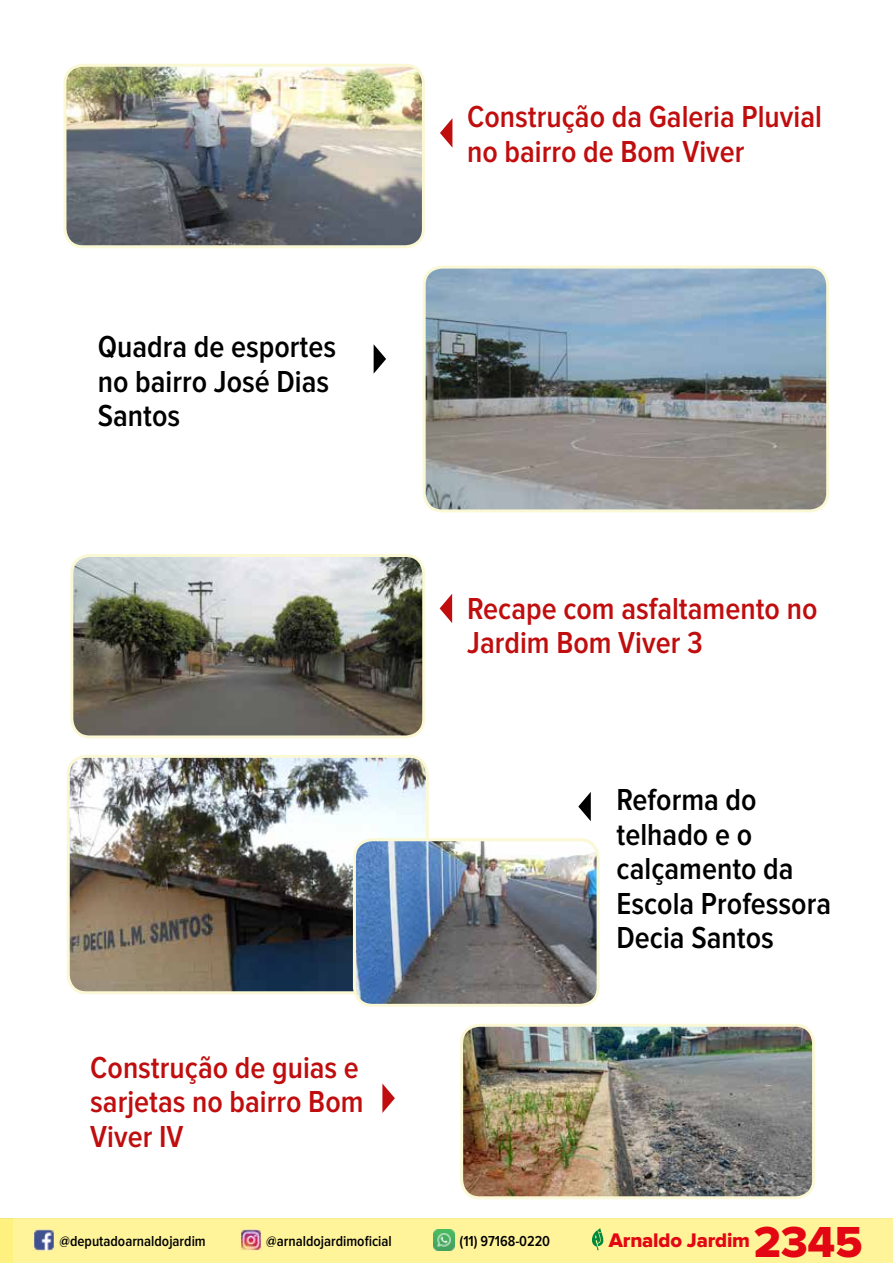
<style>
.page{position:relative;width:893px;height:1263px;background:#fff}
.page>*{position:absolute;margin:0;border:0;box-sizing:border-box;transform-origin:0 0}
.t1{font:600 31.5px/34.5px "Proxima Nova Cond";color:#c00d0e}
.t2{font:600 31.5px/34.5px "Proxima Nova Cond";color:#000}
.t3{font:20.4px "Proxima Nova Extrabld";letter-spacing:-.01em;color:#e30613}
.t4{font:600 15px "Proxima Nova Cond";color:#000}
.s1{font-size:45px}
</style>
<div class="page">
<div style="left:13px;top:1218px;width:880px;height:45px;background:#fff499"></div>
<svg style="left:591px;top:1228px;width:13px;height:22px"></svg>
<img style="left:240px;top:1230px;width:21px;height:20px">
<img style="left:34px;top:1230px;width:20px;height:20px">
<img style="left:433px;top:1230px;width:21px;height:20px">
<img style="left:68px;top:759px;width:357px;height:234px">
<div style="left:67px;top:755px;width:362px;height:239px;border:3px solid #fbf8d5;border-radius:18px"></div>
<svg style="left:578px;top:792px;width:13px;height:29px"></svg>
<img style="left:67px;top:65px;width:354px;height:179px">
<div style="left:63px;top:64px;width:362px;height:184px;border:3px solid #fbf8d5;border-radius:18px"></div>
<svg style="left:440px;top:119px;width:12px;height:28px"></svg>
<img style="left:424px;top:267px;width:404px;height:244px">
<div style="left:423px;top:266px;width:406px;height:246px;border:3px solid #fbf8d5;border-radius:18px"></div>
<svg style="left:374px;top:344px;width:12px;height:29px"></svg>
<img style="left:74px;top:555px;width:350px;height:182px">
<div style="left:70px;top:554px;width:355px;height:184px;border:3px solid #fbf8d5;border-radius:18px"></div>
<svg style="left:440px;top:594px;width:12px;height:29px"></svg>
<img style="left:354px;top:840px;width:242px;height:163px">
<div style="left:353px;top:838px;width:247px;height:169px;border:3px solid #fbf8d5;border-radius:18px"></div>
<img style="left:464px;top:1025px;width:349px;height:173px">
<div style="left:460px;top:1024px;width:355px;height:175px;border:3px solid #fbf8d5;border-radius:18px"></div>
<svg style="left:382px;top:1083px;width:13px;height:30px"></svg>
<p class="t2" style="left:98px;top:331px;width:240px">Quadra de esportes no bairro José Dias<br>Santos</p>
<p class="t1" style="left:90px;top:1051px;width:275px">Construção de guias e sarjetas no bairro Bom<br>Viver IV</p>
<p class="t1" style="left:467px;top:101px;width:356px">Construção da Galeria Pluvial no bairro de Bom Viver</p>
<p class="t1" style="left:467px;top:592px;width:352px">Recape com asfaltamento no<br>Jardim Bom Viver 3</p>
<p class="t2" style="left:617px;top:784px;width:216px">Reforma do telhado e o calçamento da<br>Escola Professora<br>Decia Santos</p>
<p class="t4" style="left:59px;top:1234px;width:148px">@deputadoarnaldojardim</p>
<p class="t4" style="left:266px;top:1234px;width:127px">@arnaldojardimoficial</p>
<p class="t4" style="left:460px;top:1234px;width:92px">(11) 97168-0220</p>
<p class="t3" style="left:609px;top:1231px;width:255px">Arnaldo Jardim <span class="s1">2345</span></p>
</div>
